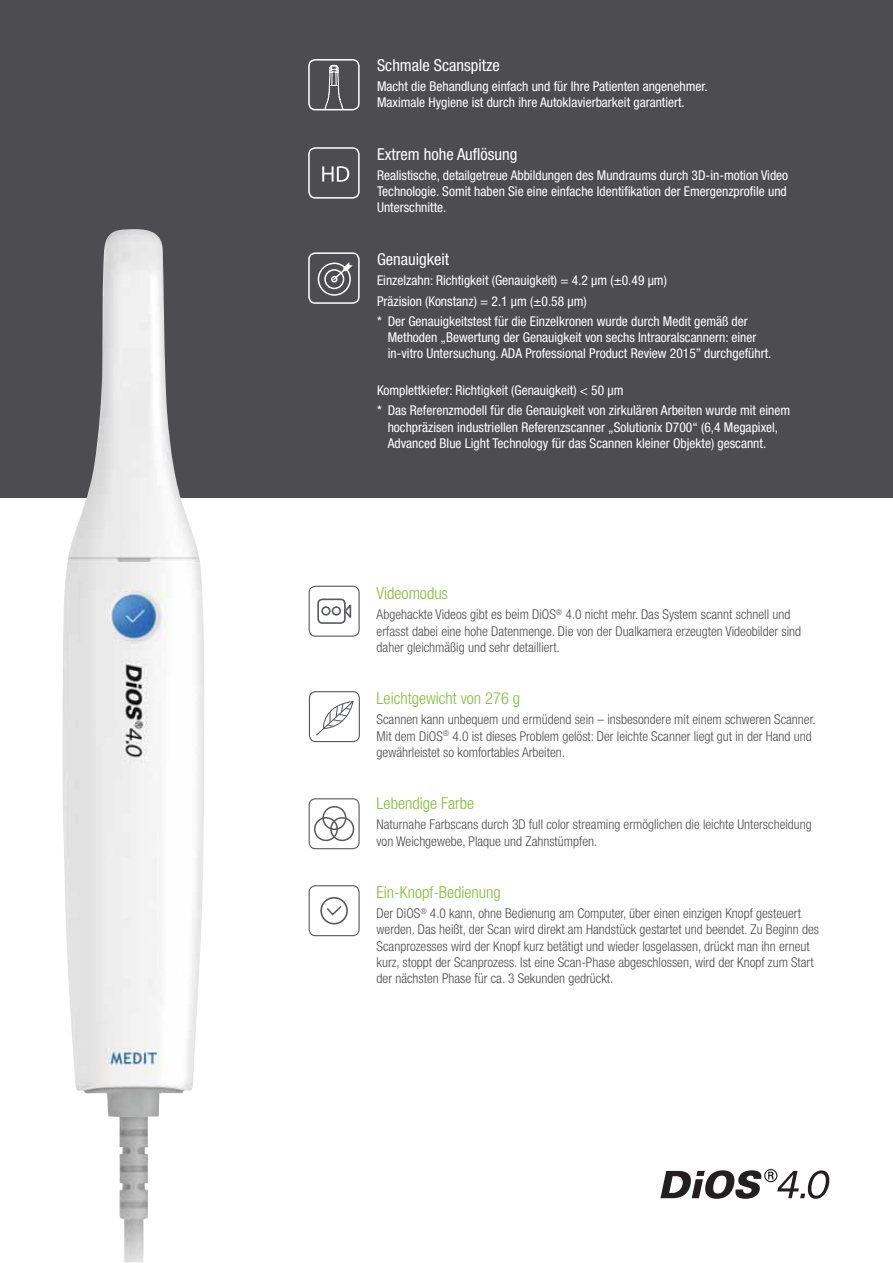
<style>
.page{position:relative;width:893px;height:1263px;background:#fff}
.page>*{position:absolute;margin:0;border:0;box-sizing:border-box;transform-origin:0 0}
.t1{font:300 condensed 16.5px "Helvetica Neue LT Std";color:#85bc3c}
.t2{font:condensed 16.5px "Helvetica Neue LT Std";color:#fff}
.t3{font:300 condensed 13.5px/16.2px "Helvetica Neue LT Std";color:#4c4c4e}
.t4{font:condensed 13.5px/16.2px "Helvetica Neue LT Std";color:#fff}
</style>
<div class="page">
<div style="left:0;top:0;width:893px;height:498px;background:#4d4c51"></div>
<div style="left:309px;top:586px;width:51px;height:51px;border:1px solid #58595b;border-radius:6px"></div>
<div style="left:317px;top:599px;width:29px;height:25px;border:2px solid #58595b;border-radius:4px"></div>
<svg style="left:343px;top:601px;width:9px;height:20px"></svg>
<div style="left:321px;top:606px;width:10px;height:10px;border:2px solid #58595b;border-radius:50%"></div>
<div style="left:332px;top:606px;width:9px;height:10px;border:2px solid #58595b;border-radius:50%"></div>
<svg style="left:316px;top:701px;width:38px;height:35px"></svg>
<div style="left:309px;top:691px;width:51px;height:51px;border:1px solid #58595b;border-radius:6px"></div>
<div style="left:322px;top:806px;width:24px;height:24px;border:2px solid #58595b;border-radius:50%"></div>
<div style="left:314px;top:817px;width:24px;height:24px;border:2px solid #58595b;border-radius:50%"></div>
<div style="left:330px;top:817px;width:24px;height:24px;border:2px solid #58595b;border-radius:50%"></div>
<div style="left:309px;top:798px;width:51px;height:51px;border:1px solid #58595b;border-radius:6px"></div>
<div style="left:320px;top:897px;width:28px;height:28px;border:2px solid #58595b;border-radius:50%"></div>
<svg style="left:327px;top:906px;width:15px;height:10px"></svg>
<div style="left:309px;top:885px;width:51px;height:51px;border:1px solid #58595b;border-radius:6px"></div>
<div style="left:308px;top:147px;width:52px;height:52px;border:2px solid #fff;border-radius:6px"></div>
<svg style="left:322px;top:166px;width:27px;height:16px"></svg>
<div style="left:308px;top:252px;width:52px;height:52px;border:2px solid #fff;border-radius:6px"></div>
<div style="left:318px;top:263px;width:33px;height:33px;border:2px solid #fff;border-radius:50%"></div>
<svg style="left:318px;top:262px;width:35px;height:33px"></svg>
<div style="left:308px;top:59px;width:52px;height:51px;border:2px solid #fff;border-radius:6px"></div>
<svg style="left:324px;top:64px;width:20px;height:47px"></svg>
<img style="left:62px;top:229px;width:142px;height:1034px">
<svg style="left:660px;top:1169px;width:169px;height:30px"></svg>
<p class="t2" style="left:377px;top:59px;width:124px">Schmale Scanspitze</p>
<p class="t4" style="left:377px;top:79px;width:332px">Macht die Behandlung einfach und für Ihre Patienten angenehmer.<br>Maximale Hygiene ist durch ihre Autoklavierbarkeit garantiert.</p>
<p class="t2" style="left:377px;top:148px;width:142px">Extrem hohe Auflösung</p>
<p class="t4" style="left:377px;top:168px;width:413px;text-align:justify">Realistische, detailgetreue Abbildungen des Mundraums durch 3D-in-motion Video Technologie. Somit haben Sie eine einfache Identifikation der Emergenzprofile und Unterschnitte.</p>
<p class="t2" style="left:377px;top:253px;width:74px">Genauigkeit</p>
<p class="t4" style="left:377px;top:271px;width:372px;line-height:20.4px">Einzelzahn: Richtigkeit (Genauigkeit) = 4.2 μm (±0.49 μm)<br>Präzision (Konstanz) = 2.1 μm (±0.58 μm)<br>* Der Genauigkeitstest für die Einzelkronen wurde durch Medit gemäß der</p>
<p class="t4" style="left:388px;top:330px;width:385px">Methoden „Bewertung der Genauigkeit von sechs Intraoralscannern: einer in-vitro Untersuchung. ADA Professional Product Review 2015” durchgeführt.</p>
<p class="t4" style="left:377px;top:381px;width:414px;line-height:20.4px">Komplettkiefer: Richtigkeit (Genauigkeit) &lt; 50 μm<br>* Das Referenzmodell für die Genauigkeit von zirkulären Arbeiten wurde mit einem</p>
<p class="t4" style="left:388px;top:420px;width:392px">hochpräzisen industriellen Referenzscanner „Solutionix D700“ (6,4 Megapixel,<br>Advanced Blue Light Technology für das Scannen kleiner Objekte) gescannt.</p>
<p class="t1" style="left:377px;top:587px;width:73px">Videomodus</p>
<p class="t3" style="left:377px;top:608px;width:426px">Abgehackte Videos gibt es beim DiOS<sup>®</sup> 4.0 nicht mehr. Das System scannt schnell und erfasst dabei eine hohe Datenmenge. Die von der Dualkamera erzeugten Videobilder sind daher gleichmäßig und sehr detailliert.</p>
<p class="t1" style="left:377px;top:692px;width:145px">Leichtgewicht von 276 g</p>
<p class="t3" style="left:377px;top:713px;width:440px">Scannen kann unbequem und ermüdend sein – insbesondere mit einem schweren Scanner.<br>Mit dem DiOS<sup>®</sup> 4.0 ist dieses Problem gelöst: Der leichte Scanner liegt gut in der Hand und gewährleistet so komfortables Arbeiten.</p>
<p class="t1" style="left:377px;top:797px;width:99px">Lebendige Farbe</p>
<p class="t3" style="left:377px;top:818px;width:437px">Naturnahe Farbscans durch 3D full color streaming ermöglichen die leichte Unterscheidung von Weichgewebe, Plaque und Zahnstümpfen.</p>
<p class="t1" style="left:377px;top:886px;width:126px">Ein-Knopf-Bedienung</p>
<p class="t3" style="left:377px;top:906px;width:444px">Der DiOS<sup>®</sup> 4.0 kann, ohne Bedienung am Computer, über einen einzigen Knopf gesteuert werden. Das heißt, der Scan wird direkt am Handstück gestartet und beendet. Zu Beginn des Scanprozesses wird der Knopf kurz betätigt und wieder losgelassen, drückt man ihn erneut kurz, stoppt der Scanprozess. Ist eine Scan-Phase abgeschlossen, wird der Knopf zum Start der nächsten Phase für ca. 3 Sekunden gedrückt.</p>
</div>
